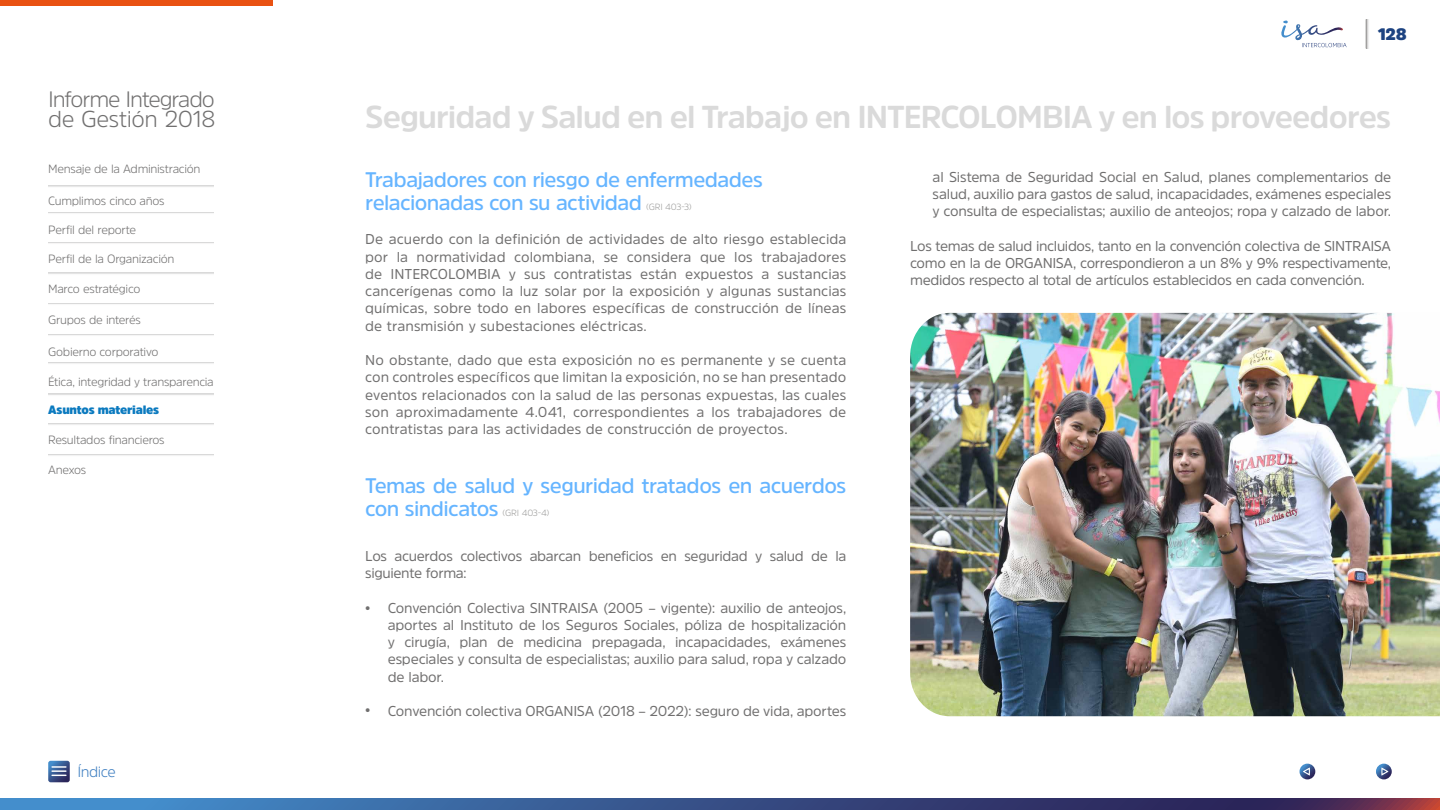
<style>
.page{position:relative;width:1440px;height:810px;background:#fff}
.page>*{position:absolute;margin:0;border:0;box-sizing:border-box;transform-origin:0 0}
.t1{font:700 31.5px "Amsi Pro";letter-spacing:-.03em;color:#dadada}
.t2{font:300 23.02px "Amsi Pro";letter-spacing:-.02em;color:#717070}
.t3{font:300 22.27px "Amsi Pro";letter-spacing:-.05em;color:#717070}
.t4{font:600 21px/22.5px "Amsi Pro";letter-spacing:-.03em;color:#66b5ff}
.t5{font:900 16.5px "Amsi Pro";color:#1d4381}
.t6{font:300 15px "Amsi Pro";letter-spacing:-.035em;color:#3f7fc1}
.t7{font:14.25px/17.2px "Amsi Pro";letter-spacing:-.015em;color:#706f6f;text-align:justify}
.t8{font:300 12px "Amsi Pro";letter-spacing:-.025em;color:#717070}
.t9{font:900 12px "Amsi Pro";letter-spacing:-.02em;color:#0b7abf}
.t10{font:300 9px "Amsi Pro";letter-spacing:-.01em;color:#9d9d9c}
</style>
<div class="page">
<svg style="left:0;top:799px;width:1440px;height:11px;background:#3d548a"></svg>
<svg style="left:1367px;top:20px;width:2px;height:28px"></svg>
<svg style="left:1366px;top:20px;width:1px;height:28px"></svg>
<svg style="left:1281px;top:21px;width:66px;height:26px"></svg>
<div style="left:0;top:0;width:273px;height:6px;background:#e95212"></div>
<svg style="left:49px;top:212px;width:165px;height:1px"></svg>
<svg style="left:49px;top:186px;width:165px;height:1px"></svg>
<svg style="left:49px;top:242px;width:165px;height:1px"></svg>
<svg style="left:49px;top:334px;width:165px;height:1px"></svg>
<svg style="left:49px;top:394px;width:165px;height:1px"></svg>
<svg style="left:49px;top:454px;width:165px;height:2px"></svg>
<svg style="left:49px;top:362px;width:165px;height:2px"></svg>
<svg style="left:49px;top:424px;width:165px;height:1px"></svg>
<svg style="left:49px;top:303px;width:165px;height:1px"></svg>
<svg style="left:49px;top:273px;width:165px;height:1px"></svg>
<svg style="left:48px;top:761px;width:22px;height:21px"></svg>
<svg style="left:1376px;top:764px;width:16px;height:15px"></svg>
<svg style="left:1381px;top:767px;width:7px;height:9px"></svg>
<svg style="left:1300px;top:764px;width:15px;height:15px"></svg>
<svg style="left:1303px;top:767px;width:7px;height:9px"></svg>
<img style="left:910px;top:313px;width:530px;height:403px">
<h3 class="t3" style="left:48px;top:83px;width:168px">Informe Integrado</h3>
<h2 class="t2" style="left:48px;top:103px;width:169px">de Gestión 2018</h2>
<p class="t8" style="left:48px;top:161px;width:154px">Mensaje de la Administración</p>
<p class="t8" style="left:48px;top:192px;width:118px">Cumplimos cinco años</p>
<p class="t8" style="left:48px;top:222px;width:90px">Perfil del reporte</p>
<p class="t8" style="left:48px;top:251px;width:128px">Perfil de la Organización</p>
<p class="t8" style="left:48px;top:280px;width:94px">Marco estratégico</p>
<p class="t8" style="left:48px;top:312px;width:94px">Grupos de interés</p>
<p class="t8" style="left:48px;top:343px;width:112px">Gobierno corporativo</p>
<p class="t8" style="left:48px;top:373px;width:167px">Ética, integridad y transparencia</p>
<p class="t9" style="left:48px;top:402px;width:113px">Asuntos materiales</p>
<p class="t8" style="left:48px;top:432px;width:118px">Resultados financieros</p>
<p class="t8" style="left:48px;top:462px;width:40px">Anexos</p>
<p class="t6" style="left:77px;top:761px;width:40px">Índice</p>
<p class="t5" style="left:1378px;top:23px;width:30px">128</p>
<h1 class="t1" style="left:365px;top:95px;width:1027px">Seguridad y Salud en el Trabajo en INTERCOLOMBIA y en los proveedores</h1>
<p class="t7" style="left:933px;top:168px;width:460px">al Sistema de Seguridad Social en Salud, planes complementarios de salud, auxilio para gastos de salud, incapacidades, exámenes especiales y consulta de especialistas; auxilio de anteojos; ropa y calzado de labor.</p>
<p class="t7" style="left:910px;top:237px;width:483px">Los temas de salud incluidos, tanto en la convención colectiva de SINTRAISA como en la de ORGANISA, correspondieron a un 8% y 9% respectivamente, medidos respecto al total de artículos establecidos en cada convención.</p>
<h3 class="t4" style="left:365px;top:168px;width:399px">Trabajadores con riesgo de enfermedades relacionadas con su actividad</h3>
<p class="t10" style="left:646px;top:201px;width:48px">(GRI 403-3)</p>
<p class="t7" style="left:365px;top:230px;width:483px">De acuerdo con la definición de actividades de alto riesgo establecida por la normatividad colombiana, se considera que los trabajadores de INTERCOLOMBIA y sus contratistas están expuestos a sustancias cancerígenas como la luz solar por la exposición y algunas sustancias químicas, sobre todo en labores específicas de construcción de líneas de transmisión y subestaciones eléctricas.</p>
<p class="t7" style="left:365px;top:351px;width:483px">No obstante, dado que esta exposición no es permanente y se cuenta con controles específicos que limitan la exposición, no se han presentado eventos relacionados con la salud de las personas expuestas, las cuales son aproximadamente 4.041, correspondientes a los trabajadores de contratistas para las actividades de construcción de proyectos.</p>
<h3 class="t4" style="left:365px;top:474px;width:483px">Temas de salud y seguridad tratados en acuerdos con sindicatos</h3>
<p class="t10" style="left:502px;top:507px;width:49px">(GRI 403-4)</p>
<p class="t7" style="left:365px;top:547px;width:483px">Los acuerdos colectivos abarcan beneficios en seguridad y salud de la siguiente forma:</p>
<p class="t7" style="left:388px;top:599px;width:460px">Convención Colectiva SINTRAISA (2005 – vigente): auxilio de anteojos, aportes al Instituto de los Seguros Sociales, póliza de hospitalización y cirugía, plan de medicina prepagada, incapacidades, exámenes especiales y consulta de especialistas; auxilio para salud, ropa y calzado de labor.</p>
<p class="t7" style="left:388px;top:702px;width:460px">Convención colectiva ORGANISA (2018 – 2022): seguro de vida, aportes</p>
<p class="t7" style="left:365px;top:598px;width:7px">•</p>
<p class="t7" style="left:365px;top:700px;width:7px">•</p>
</div>
